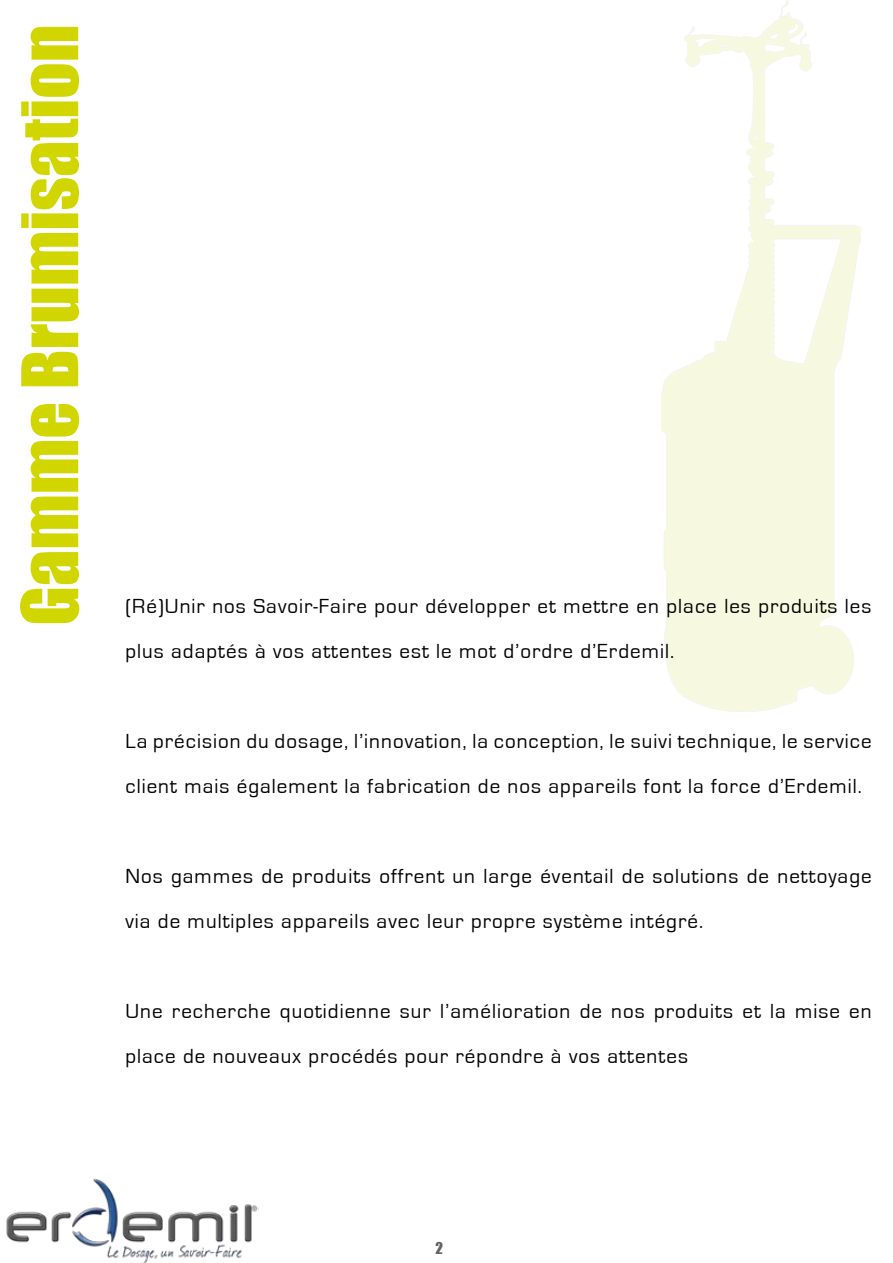
<style>
.page{position:relative;width:893px;height:1263px;background:#fff}
.page>*{position:absolute;margin:0;border:0;box-sizing:border-box;transform-origin:0 0}
.t1{font:72px "Impact";color:#d1d500}
.t2{font:21px/45px "Eurostile";letter-spacing:.05em;color:#000}
.t3{font:15px "Impact";color:#616264}
</style>
<div class="page">
<img style="left:6px;top:1178px;width:252px;height:85px">
<img style="left:661px;top:0;width:200px;height:712px">
<h1 class="t1" style="left:-6px;top:626px;width:603px;rotate:-90deg">Gamme Brumisation</h1>
<p class="t2" style="left:125px;top:583px;width:748px">(Ré)Unir nos Savoir-Faire pour développer et mettre en place les produits les plus adaptés à vos attentes est le mot d’ordre d’Erdemil.</p>
<p class="t2" style="left:125px;top:718px;width:748px">La précision du dosage, l’innovation, la conception, le suivi technique, le service client mais également la fabrication de nos appareils font la force d’Erdemil.</p>
<p class="t2" style="left:125px;top:854px;width:748px">Nos gammes de produits offrent un large éventail de solutions de nettoyage via de multiples appareils avec leur propre système intégré.</p>
<p class="t2" style="left:125px;top:989px;width:748px">Une recherche quotidienne sur l’amélioration de nos produits et la mise en place de nouveaux procédés pour répondre à vos attentes</p>
<p class="t3" style="left:436px;top:1236px;width:9px">2</p>
</div>
